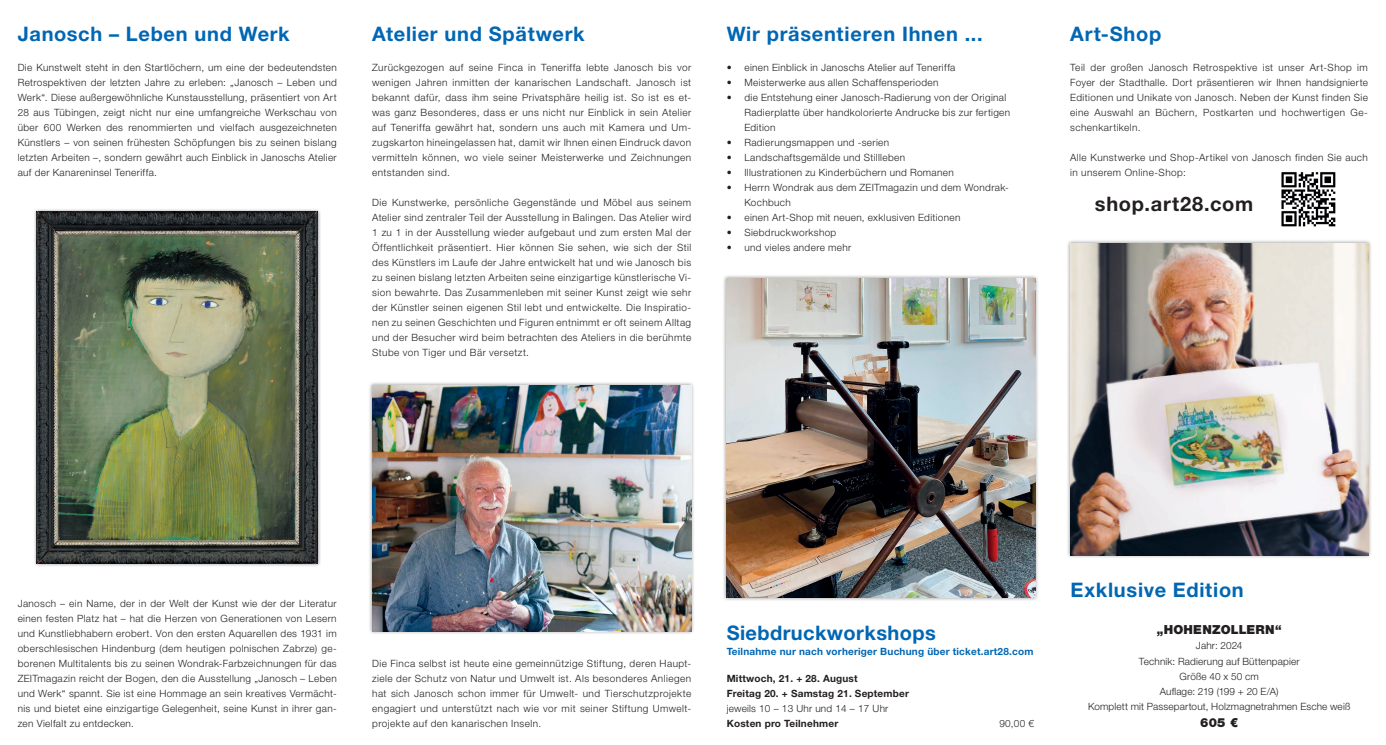
<style>
.page{position:relative;width:1386px;height:745px;background:#fff}
.page>*{position:absolute;margin:0;border:0;box-sizing:border-box;transform-origin:0 0}
.t1{font:700 20px "Helvetica Neue LT Std";letter-spacing:.035em;color:#0166b3}
.t2{font:700 20px "Helvetica Neue LT Std";letter-spacing:.04em;color:#231f20}
.t3{font:900 12.5px "Helvetica Neue LT Pro";letter-spacing:.015em;color:#231f20}
.t4{font:300 10px/15px "Helvetica Neue LT Pro";letter-spacing:.035em;color:#231f20;text-align:justify}
.t5{font:300 10px/15px "Helvetica Neue LT Pro";letter-spacing:.015em;color:#231f20;text-align:center}
.t6{font:700 10px/15px "Helvetica Neue LT Std";letter-spacing:.02em;color:#231f20}
.t7{font:700 10px "Helvetica Neue LT Std";letter-spacing:.02em;color:#0166b3}
</style>
<div class="page">
<div style="left:33px;top:208px;width:288px;height:358px;background:#231f20;opacity:.49"></div>
<img style="left:37px;top:211px;width:281px;height:352px">
<div style="left:368px;top:381px;width:327px;height:253px;background:#231f20;opacity:.49"></div>
<img style="left:372px;top:385px;width:319px;height:245px">
<div style="left:722px;top:274px;width:317px;height:327px;background:#231f20;opacity:.49"></div>
<img style="left:726px;top:278px;width:309px;height:319px">
<div style="left:1066px;top:239px;width:306px;height:319px;background:#231f20;opacity:.49"></div>
<img style="left:1070px;top:243px;width:298px;height:312px">
<img style="left:1281px;top:172px;width:55px;height:55px">
<h1 class="t1" style="left:18px;top:21px;width:273px">Janosch – Leben und Werk</h1>
<p class="t4" style="left:18px;top:59px;width:320px">Die Kunstwelt steht in den Startlöchern, um eine der bedeutendsten Retrospektiven der letzten Jahre zu erleben: „Janosch – Leben und Werk“. Diese außergewöhnliche Kunstausstellung, präsentiert von Art 28 aus Tübingen, zeigt nicht nur eine umfangreiche Werkschau von über 600 Werken des renommierten und vielfach ausgezeichneten Künstlers – von seinen frühesten Schöpfungen bis zu seinen bislang letzten Arbeiten –, sondern gewährt auch Einblick in Janoschs Atelier auf der Kanareninsel Teneriffa.</p>
<h1 class="t1" style="left:372px;top:21px;width:214px">Atelier und Spätwerk</h1>
<p class="t4" style="left:372px;top:60px;width:320px">Zurückgezogen auf seine Finca in Teneriffa lebte Janosch bis vor wenigen Jahren inmitten der kanarischen Landschaft. Janosch ist bekannt dafür, dass ihm seine Privatsphäre heilig ist. So ist es et&shy;was ganz Besonderes, dass er uns nicht nur Einblick in sein Atelier auf Teneriffa gewährt hat, sondern uns auch mit Kamera und Um&shy;zugskarton hineingelassen hat, damit wir Ihnen einen Eindruck davon vermitteln können, wo viele seiner Meisterwerke und Zeichnungen entstanden sind.</p>
<p class="t4" style="left:372px;top:195px;width:320px">Die Kunstwerke, persönliche Gegenstände und Möbel aus seinem Atelier sind zentraler Teil der Ausstellung in Balingen. Das Atelier wird 1 zu 1 in der Ausstellung wieder aufgebaut und zum ersten Mal der Öffentlichkeit präsentiert. Hier können Sie sehen, wie sich der Stil des Künstlers im Laufe der Jahre entwickelt hat und wie Janosch bis zu seinen bislang letzten Arbeiten seine einzigartige künstlerische Vi&shy;sion bewahrte. Das Zusammenleben mit seiner Kunst zeigt wie sehr der Künstler seinen eigenen Stil lebt und entwickelte. Die Inspiratio&shy;nen zu seinen Geschichten und Figuren entnimmt er oft seinem Alltag und der Besucher wird beim betrachten des Ateliers in die berühmte Stube von Tiger und Bär versetzt.</p>
<h1 class="t1" style="left:726px;top:21px;width:257px">Wir präsentieren Ihnen ...</h1>
<p class="t4" style="left:726px;top:60px;width:230px">• einen Einblick in Janoschs Atelier auf Teneriffa</p>
<p class="t4" style="left:726px;top:75px;width:213px">• Meisterwerke aus allen Schaffensperioden</p>
<p class="t4" style="left:744px;top:90px;width:267px;text-align:left;text-indent:-18px">• die Entstehung einer Janosch-Radierung von der Original<br>Radierplatte über handkolorierte Andrucke bis zur fertigen<br>Edition</p>
<p class="t4" style="left:726px;top:135px;width:164px">• Radierungsmappen und -serien</p>
<p class="t4" style="left:726px;top:150px;width:180px">• Landschaftsgemälde und Stillleben</p>
<p class="t4" style="left:726px;top:165px;width:229px">• Illustrationen zu Kinderbüchern und Romanen</p>
<p class="t4" style="left:744px;top:180px;width:266px;text-indent:-18px">• Herrn Wondrak aus dem ZEITmagazin und dem Wondrak-<br>Kochbuch</p>
<p class="t4" style="left:726px;top:210px;width:235px">• einen Art-Shop mit neuen, exklusiven Editionen</p>
<p class="t4" style="left:726px;top:225px;width:111px">• Siebdruckworkshop</p>
<p class="t4" style="left:726px;top:240px;width:126px">• und vieles andere mehr</p>
<h1 class="t1" style="left:1070px;top:21px;width:93px">Art-Shop</h1>
<p class="t4" style="left:1070px;top:60px;width:299px">Teil der großen Janosch Retrospektive ist unser Art-Shop im Foyer der Stadthalle. Dort präsentieren wir Ihnen handsignierte Editionen und Unikate von Janosch. Neben der Kunst finden Sie eine Auswahl an Büchern, Postkarten und hochwertigen Ge&shy;schenkartikeln.</p>
<p class="t4" style="left:1070px;top:150px;width:299px">Alle Kunstwerke und Shop-Artikel von Janosch finden Sie auch in unserem Online-Shop:</p>
<h1 class="t2" style="left:1094px;top:191px;width:160px">shop.art28.com</h1>
<p class="t4" style="left:18px;top:595px;width:320px">Janosch – ein Name, der in der Welt der Kunst wie der der Literatur einen festen Platz hat – hat die Herzen von Generationen von Lesern und Kunstliebhabern erobert. Von den ersten Aquarellen des 1931 im oberschlesischen Hindenburg (dem heutigen polnischen Zabrze) ge&shy;borenen Multitalents bis zu seinen Wondrak-Farbzeichnungen für das ZEITmagazin reicht der Bogen, den die Ausstellung „Janosch – Leben und Werk“ spannt. Sie ist eine Hommage an sein kreatives Vermächt&shy;nis und bietet eine einzigartige Gelegenheit, seine Kunst in ihrer gan&shy;zen Vielfalt zu entdecken.</p>
<p class="t4" style="left:372px;top:655px;width:320px">Die Finca selbst ist heute eine gemeinnützige Stiftung, deren Haupt&shy;ziele der Schutz von Natur und Umwelt ist. Als besonderes Anliegen hat sich Janosch schon immer für Umwelt- und Tierschutzprojekte engagiert und unterstützt nach wie vor mit seiner Stiftung Umwelt&shy;projekte auf den kanarischen Inseln.</p>
<h1 class="t1" style="left:726px;top:620px;width:211px">Siebdruckworkshops</h1>
<p class="t7" style="left:726px;top:644px;width:308px">Teilnahme nur nach vorheriger Buchung über ticket.art28.com</p>
<p class="t6" style="left:726px;top:670px;width:184px">Mittwoch, 21. + 28. August<br>Freitag 20. + Samstag 21. September</p>
<p class="t4" style="left:726px;top:700px;width:163px">jeweils 10 – 13 Uhr und 14 – 17 Uhr</p>
<p class="t6" style="left:726px;top:715px;width:113px">Kosten pro Teilnehmer</p>
<p class="t4" style="left:999px;top:715px;width:36px">90,00 €</p>
<h1 class="t1" style="left:1070px;top:577px;width:175px">Exklusive Edition</h1>
<p class="t3" style="left:1156px;top:622px;width:126px">„HOHENZOLLERN“</p>
<p class="t5" style="left:1088px;top:637px;width:264px">Jahr: 2024<br>Technik: Radierung auf Büttenpapier<br>Größe 40 x 50 cm<br>Auflage: 219 (199 + 20 E/A)<br>Komplett mit Passepartout, Holzmagnetrahmen Esche weiß</p>
<p class="t3" style="left:1200px;top:714px;width:39px">605 €</p>
</div>
